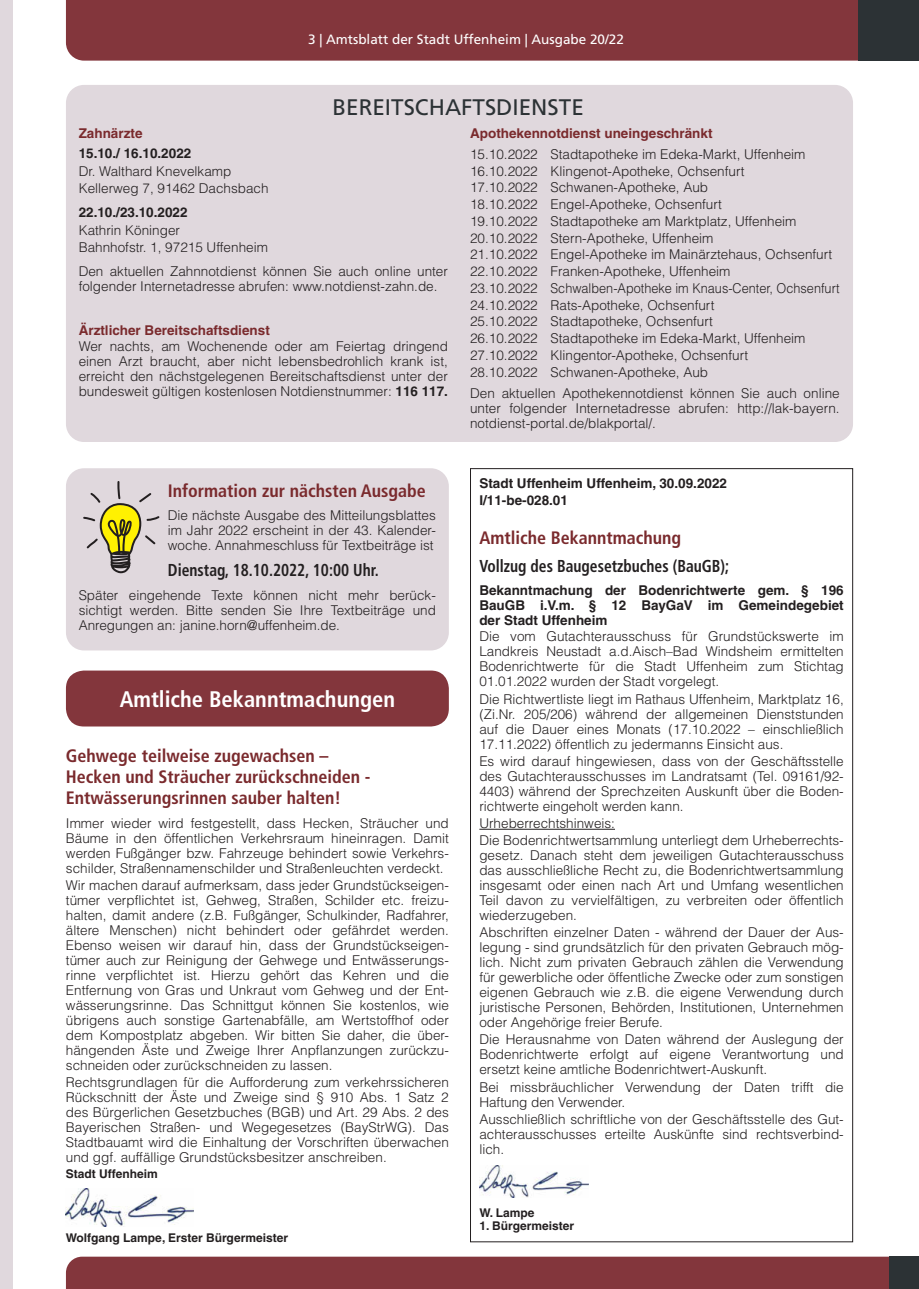
<style>
.page{position:relative;width:919px;height:1289px;background:#fff}
.page>*{position:absolute;margin:0;border:0;box-sizing:border-box;transform-origin:0 0}
.t1{font:700 condensed 22.5px "Frutiger LT";color:#fff}
.t2{font:22.5px "Frutiger LT";color:#2c3235}
.t3{font:700 condensed 18px/21px "Frutiger LT";color:#7a2a2d}
.t4{font:700 condensed 17.25px "Frutiger LT";color:#231f20;scale:.9 1}
.t5{font:300 13.5px/15px "Helvetica LT";color:#231f20;text-align:justify}
.t6{font:700 13.5px/15px "Helvetica LT";color:#231f20}
.t7{font:700 13.5px "Helvetica LT";color:#7a2a2d}
.t8{font:13.5px "Frutiger LT";color:#fff}
.t9{font:700 12px "Helvetica LT";color:#231f20}
.s1{font-weight:700}
</style>
<div class="page">
<div style="left:66px;top:1256px;width:823px;height:32px;background:#83363c"></div>
<div style="left:889px;top:1256px;width:29px;height:32px;background:#2c3235"></div>
<div style="left:66px;top:0;width:792px;height:61px;background:#83363c"></div>
<div style="left:858px;top:0;width:60px;height:61px;background:#2c3235"></div>
<div style="left:66px;top:670px;width:383px;height:56px;background:#83363c;border-radius:18px"></div>
<img style="left:66px;top:1188px;width:127px;height:38px">
<div style="left:0;top:0;width:13px;height:1288px;background:#e0d8dd"></div>
<div style="left:66px;top:85px;width:787px;height:357px;background:#e0d8dd;border-radius:18px"></div>
<div style="left:66px;top:468px;width:383px;height:182px;background:#e0d8dd;border-radius:18px"></div>
<svg style="left:83px;top:481px;width:76px;height:92px"></svg>
<hr style="left:479px;top:829px;width:136px;height:1px;background:#231f20">
<img style="left:479px;top:1165px;width:109px;height:32px">
<p class="t8" style="left:308px;top:32px;width:317px">3 | Amtsblatt der Stadt Uffenheim | Ausgabe 20/22</p>
<h1 class="t2" style="left:332px;top:93px;width:253px">BEREITSCHAFTSDIENSTE</h1>
<p class="t7" style="left:79px;top:125px;width:65px">Zahnärzte</p>
<p class="t6" style="left:79px;top:146px;width:114px">15.10./ 16.10.2022</p>
<p class="t5" style="left:79px;top:162px;width:191px;line-height:17.1px">Dr. Walthard Knevelkamp<br>Kellerweg 7, 91462 Dachsbach</p>
<p class="t6" style="left:79px;top:205px;width:110px">22.10./23.10.2022</p>
<p class="t5" style="left:79px;top:221px;width:191px;line-height:17.1px">Kathrin Köninger<br>Bahnhofstr. 1, 97215 Uffenheim</p>
<p class="t5" style="left:79px;top:264px;width:371px">Den aktuellen Zahnnotdienst können Sie auch online unter folgender Internetadresse abrufen: www.notdienst-zahn.de.</p>
<p class="t7" style="left:79px;top:322px;width:193px">Ärztlicher Bereitschaftsdienst</p>
<p class="t5" style="left:79px;top:339px;width:371px">Wer nachts, am Wochenende oder am Feiertag dringend einen Arzt braucht, aber nicht lebensbedrohlich krank ist, erreicht den nächstgelegenen Bereitschaftsdienst unter der bundesweit gültigen kostenlosen Notdienstnummer: <span class="s1">116 117.</span></p>
<h2 class="t3" style="left:168px;top:480px;width:259px">Information zur nächsten Ausgabe</h2>
<p class="t5" style="left:168px;top:508px;width:269px">Die nächste Ausgabe des Mitteilungsblattes im Jahr 2022 erscheint in der 43. Kalender&shy;woche. Annahmeschluss für Textbeiträge ist</p>
<p class="t4" style="left:168px;top:560px;width:236px">Dienstag, 18.10.2022, 10:00 Uhr.</p>
<p class="t5" style="left:79px;top:587px;width:359px">Später eingehende Texte können nicht mehr berück&shy;sichtigt werden. Bitte senden Sie Ihre Textbeiträge und Anregungen an: janine.horn@uffenheim.de.</p>
<h1 class="t1" style="left:120px;top:685px;width:277px">Amtliche Bekanntmachungen</h1>
<h2 class="t3" style="left:66px;top:745px;width:306px">Gehwege teilweise zugewachsen –<br>Hecken und Sträucher zurückschneiden -<br>Entwässerungsrinnen sauber halten!</h2>
<p class="t5" style="left:66px;top:815px;width:384px">Immer wieder wird festgestellt, dass Hecken, Sträucher und Bäume in den öffentlichen Verkehrsraum hineinragen. Damit werden Fußgänger bzw. Fahrzeuge behindert sowie Verkehrs&shy;schilder, Straßennamenschilder und Straßenleuchten verdeckt.</p>
<p class="t5" style="left:66px;top:877px;width:384px">Wir machen darauf aufmerksam, dass jeder Grundstückseigen&shy;tümer verpflichtet ist, Gehweg, Straßen, Schilder etc. freizu&shy;halten, damit andere (z.B. Fußgänger, Schulkinder, Radfahrer, ältere Menschen) nicht behindert oder gefährdet werden.<br>Ebenso weisen wir darauf hin, dass der Grundstückseigen&shy;tümer auch zur Reinigung der Gehwege und Entwässerungs&shy;rinne verpflichtet ist. Hierzu gehört das Kehren und die Entfernung von Gras und Unkraut vom Gehweg und der Ent&shy;wässerungsrinne. Das Schnittgut können Sie kostenlos, wie übrigens auch sonstige Gartenabfälle, am Wertstoffhof oder dem Kompostplatz abgeben. Wir bitten Sie daher, die über&shy;hängenden Äste und Zweige Ihrer Anpflanzungen zurückzu&shy;schneiden oder zurückschneiden zu lassen.</p>
<p class="t5" style="left:66px;top:1074px;width:384px">Rechtsgrundlagen für die Aufforderung zum verkehrssicheren Rückschnitt der Äste und Zweige sind § 910 Abs. 1 Satz 2 des Bürgerlichen Gesetzbuches (BGB) und Art. 29 Abs. 2 des Bayerischen Straßen- und Wegegesetzes (BayStrWG). Das Stadtbauamt wird die Einhaltung der Vorschriften überwachen und ggf. auffällige Grundstücksbesitzer anschreiben.</p>
<p class="t9" style="left:66px;top:1166px;width:93px">Stadt Uffenheim</p>
<p class="t9" style="left:66px;top:1230px;width:224px">Wolfgang Lampe, Erster Bürgermeister</p>
<p class="t7" style="left:470px;top:125px;width:244px">Apothekennotdienst uneingeschränkt</p>
<p class="t5" style="left:470px;top:145px;width:371px;line-height:16.8px;text-align:left">15.10.2022 Stadtapotheke im Edeka-Markt, Uffenheim 16.10.2022 Klingenot-Apotheke, Ochsenfurt<br>17.10.2022 Schwanen-Apotheke, Aub<br>18.10.2022 Engel-Apotheke, Ochsenfurt<br>19.10.2022 Stadtapotheke am Marktplatz, Uffenheim 20.10.2022 Stern-Apotheke, Uffenheim<br>21.10.2022 Engel-Apotheke im Mainärztehaus, Ochsenfurt 22.10.2022 Franken-Apotheke, Uffenheim<br>23.10.2022 Schwalben-Apotheke im Knaus-Center, Ochsenfurt 24.10.2022 Rats-Apotheke, Ochsenfurt<br>25.10.2022 Stadtapotheke, Ochsenfurt<br>26.10.2022 Stadtapotheke im Edeka-Markt, Uffenheim 27.10.2022 Klingentor-Apotheke, Ochsenfurt<br>28.10.2022 Schwanen-Apotheke, Aub</p>
<p class="t5" style="left:470px;top:386px;width:371px">Den aktuellen Apothekennotdienst können Sie auch online unter folgender Internetadresse abrufen: http://lak-bayern. notdienst-portal.de/blakportal/.</p>
<p class="t6" style="left:479px;top:475px;width:249px;line-height:17.1px">Stadt Uffenheim Uffenheim, 30.09.2022<br>I/11-be-028.01</p>
<h2 class="t3" style="left:479px;top:527px;width:203px">Amtliche Bekanntmachung</h2>
<p class="t4" style="left:479px;top:555px;width:279px">Vollzug des Baugesetzbuches (BauGB);</p>
<p class="t6" style="left:479px;top:583px;width:366px;text-align:justify">Bekanntmachung der Bodenrichtwerte gem. § 196<br>BauGB i.V.m. § 12 BayGaV im Gemeindegebiet der Stadt Uffenheim</p>
<p class="t5" style="left:479px;top:629px;width:366px">Die vom Gutachterausschuss für Grundstückswerte im Landkreis Neustadt a.d.Aisch–Bad Windsheim ermittelten Bodenrichtwerte für die Stadt Uffenheim zum Stichtag 01.01.2022 wurden der Stadt vorgelegt.</p>
<p class="t5" style="left:479px;top:691px;width:366px">Die Richtwertliste liegt im Rathaus Uffenheim, Marktplatz 16, (Zi.Nr. 205/206) während der allgemeinen Dienststunden auf die Dauer eines Monats (17.10.2022 – einschließlich 17.11.2022) öffentlich zu jedermanns Einsicht aus.</p>
<p class="t5" style="left:479px;top:753px;width:366px">Es wird darauf hingewiesen, dass von der Geschäftsstelle des Gutachterausschusses im Landratsamt (Tel. 09161/92- 4403) während der Sprechzeiten Auskunft über die Boden&shy;richtwerte eingeholt werden kann.</p>
<p class="t5" style="left:479px;top:814px;width:366px;line-height:17.1px">Urheberrechtshinweis:<br>Die Bodenrichtwertsammlung unterliegt dem Urheberrechts-</p>
<p class="t5" style="left:479px;top:847px;width:366px">gesetz. Danach steht dem jeweiligen Gutachterausschuss das ausschließliche Recht zu, die Bodenrichtwertsammlung insgesamt oder einen nach Art und Umfang wesentlichen Teil davon zu vervielfältigen, zu verbreiten oder öffentlich wiederzugeben.</p>
<p class="t5" style="left:479px;top:924px;width:366px">Abschriften einzelner Daten - während der Dauer der Aus&shy;legung - sind grundsätzlich für den privaten Gebrauch mög&shy;lich. Nicht zum privaten Gebrauch zählen die Verwendung für gewerbliche oder öffentliche Zwecke oder zum sonstigen eigenen Gebrauch wie z.B. die eigene Verwendung durch juristische Personen, Behörden, Institutionen, Unternehmen oder Angehörige freier Berufe.</p>
<p class="t5" style="left:479px;top:1031px;width:366px">Die Herausnahme von Daten während der Auslegung der Bodenrichtwerte erfolgt auf eigene Verantwortung und ersetzt keine amtliche Bodenrichtwert-Auskunft.</p>
<p class="t5" style="left:479px;top:1079px;width:366px">Bei missbräuchlicher Verwendung der Daten trifft die<br>Haftung den Verwender.</p>
<p class="t5" style="left:479px;top:1111px;width:366px">Ausschließlich schriftliche von der Geschäftsstelle des Gut&shy;achterausschusses erteilte Auskünfte sind rechtsverbind&shy;lich.</p>
<p class="t9" style="left:479px;top:1205px;width:57px">W. Lampe</p>
<p class="t9" style="left:479px;top:1218px;width:96px">1. Bürgermeister</p>
</div>
